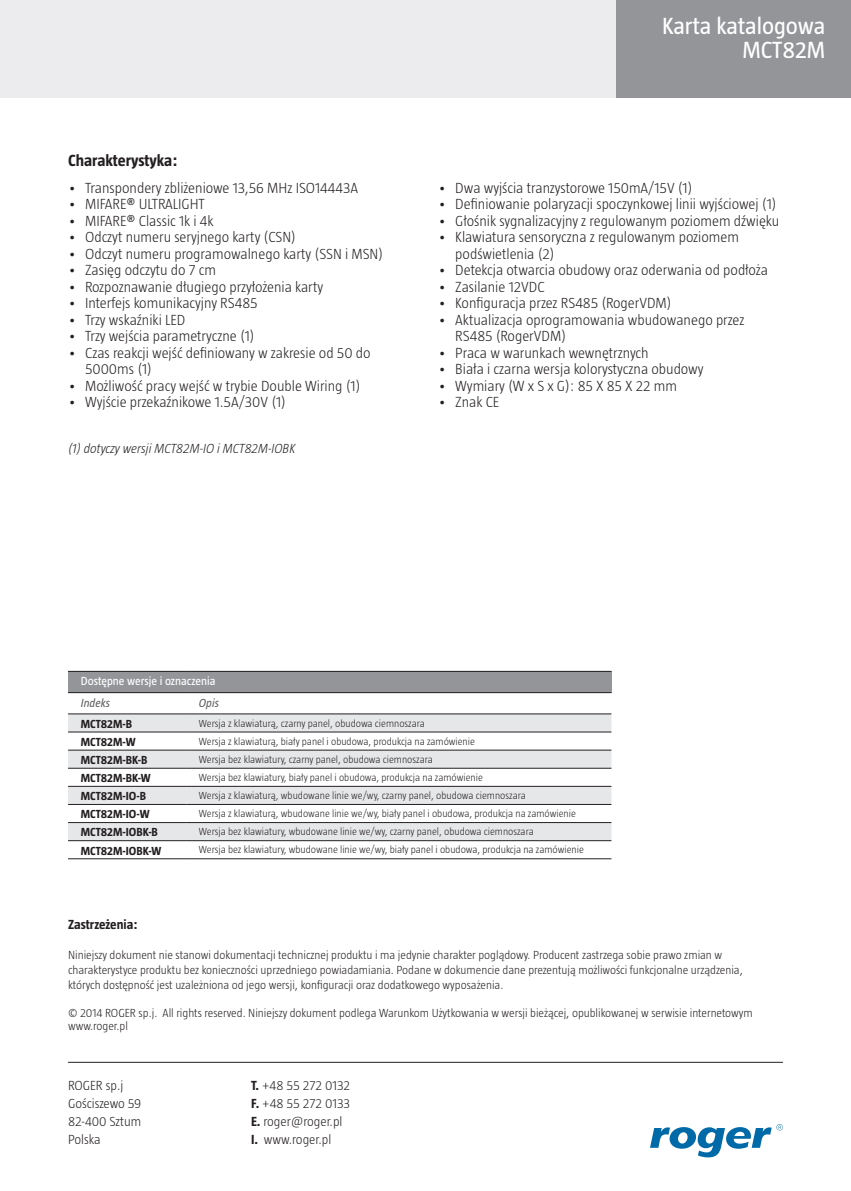
<style>
.page{position:relative;width:851px;height:1191px;background:#fff}
.page>*{position:absolute;margin:0;border:0;box-sizing:border-box;transform-origin:0 0}
.t1{font:24px/24px "Taz";color:#fff;text-align:right}
.t2{font:300 24px/24px "Taz";color:#fff;text-align:right}
.t3{font:700 16.5px "Taz";color:#231f20}
.t4{font:300 15px/16.5px "Taz";color:#231f20}
.t5{font:300 13.5px/18px "Taz";color:#231f20}
.t6{font:italic 300 13.5px "Taz";color:#231f20}
.t7{font:700 13.5px "Taz";color:#231f20}
.t8{font:300 12px/15px "Taz";color:#231f20}
.t9{font:700 12px "Taz";color:#231f20}
.t10{font:12px "Taz";color:#fff}
.t11{font:italic 12px "Taz";color:#636366}
.t12{font:300 10.5px "Taz";color:#231f20}
.s1{font-weight:700}
</style>
<div class="page">
<div style="left:612px;top:0;width:238px;height:98px;background:#939598"></div>
<div style="left:0;top:0;width:615px;height:97px;background:#ececee"></div>
<svg style="left:650px;top:1124px;width:132px;height:33px"></svg>
<hr style="left:68px;top:1062px;width:714px;height:1px;background:#231f20">
<div style="left:68px;top:671px;width:543px;height:21px;background:#939598"></div>
<div style="left:68px;top:714px;width:543px;height:17px;background:#e6e7e9"></div>
<svg style="left:68px;top:732px;width:543px;height:110px;fill:#e6e7e9"></svg>
<hr style="left:68px;top:692px;width:118px;height:1px;background:#231f20">
<hr style="left:186px;top:692px;width:425px;height:1px;background:#231f20">
<hr style="left:68px;top:713px;width:118px;height:1px;background:#231f20">
<hr style="left:186px;top:713px;width:425px;height:1px;background:#231f20">
<hr style="left:68px;top:750px;width:118px;height:1px;background:#231f20">
<hr style="left:186px;top:750px;width:425px;height:1px;background:#231f20">
<hr style="left:68px;top:786px;width:118px;height:1px;background:#231f20">
<hr style="left:186px;top:786px;width:425px;height:1px;background:#231f20">
<hr style="left:68px;top:822px;width:118px;height:1px;background:#231f20">
<hr style="left:186px;top:822px;width:425px;height:1px;background:#231f20">
<hr style="left:68px;top:671px;width:118px;height:1px;background:#231f20">
<hr style="left:186px;top:671px;width:425px;height:1px;background:#231f20">
<hr style="left:68px;top:731px;width:118px;height:1px;background:#231f20">
<hr style="left:186px;top:731px;width:425px;height:1px;background:#231f20">
<hr style="left:68px;top:768px;width:118px;height:1px;background:#231f20">
<hr style="left:186px;top:768px;width:425px;height:1px;background:#231f20">
<hr style="left:68px;top:804px;width:118px;height:1px;background:#231f20">
<hr style="left:186px;top:804px;width:425px;height:1px;background:#231f20">
<hr style="left:68px;top:840px;width:118px;height:1px;background:#231f20">
<hr style="left:186px;top:840px;width:425px;height:1px;background:#231f20">
<hr style="left:68px;top:858px;width:118px;height:1px;background:#231f20">
<hr style="left:186px;top:858px;width:425px;height:1px;background:#231f20">
<p class="t3" style="left:68px;top:151px;width:111px">Charakterystyka:</p>
<p class="t4" style="left:68px;top:179px;width:291px">• Transpondery zbliżeniowe 13,56 MHz ISO14443A</p>
<p class="t4" style="left:68px;top:196px;width:138px">• MIFARE® ULTRALIGHT</p>
<p class="t4" style="left:68px;top:212px;width:147px">• MIFARE® Classic 1k i 4k</p>
<p class="t4" style="left:68px;top:229px;width:229px">• Odczyt numeru seryjnego karty (CSN)</p>
<p class="t4" style="left:68px;top:245px;width:316px">• Odczyt numeru programowalnego karty (SSN i MSN)</p>
<p class="t4" style="left:68px;top:262px;width:149px">• Zasięg odczytu do 7 cm</p>
<p class="t4" style="left:68px;top:278px;width:256px">• Rozpoznawanie długiego przyłożenia karty</p>
<p class="t4" style="left:68px;top:295px;width:191px">• Interfejs komunikacyjny RS485</p>
<p class="t4" style="left:68px;top:311px;width:119px">• Trzy wskaźniki LED</p>
<p class="t4" style="left:68px;top:328px;width:188px">• Trzy wejścia parametryczne (1)</p>
<p class="t4" style="left:85px;top:344px;width:287px;text-indent:-17px">• Czas reakcji wejść definiowany w zakresie od 50 do<br>5000ms (1)</p>
<p class="t4" style="left:68px;top:377px;width:294px">• Możliwość pracy wejść w trybie Double Wiring (1)</p>
<p class="t4" style="left:68px;top:394px;width:219px">• Wyjście przekaźnikowe 1.5A/30V (1)</p>
<p class="t6" style="left:68px;top:441px;width:229px">(1) dotyczy wersji MCT82M-IO i MCT82M-IOBK</p>
<h1 class="t1" style="left:662px;top:14px;width:165px">Karta katalogowa<br>MCT82M</h1>
<h1 class="t2" style="left:686px;top:20px;width:136px">Kontrolery serii<br>PRxx1</h1>
<p class="t4" style="left:438px;top:179px;width:256px">• Dwa wyjścia tranzystorowe 150mA/15V (1)</p>
<p class="t4" style="left:438px;top:196px;width:340px">• Definiowanie polaryzacji spoczynkowej linii wyjściowej (1)</p>
<p class="t4" style="left:438px;top:212px;width:342px">• Głośnik sygnalizacyjny z regulowanym poziomem dźwięku</p>
<p class="t4" style="left:455px;top:229px;width:285px;text-indent:-17px">• Klawiatura sensoryczna z regulowanym poziomem podświetlenia (2)</p>
<p class="t4" style="left:438px;top:262px;width:331px">• Detekcja otwarcia obudowy oraz oderwania od podłoża</p>
<p class="t4" style="left:438px;top:278px;width:108px">• Zasilanie 12VDC</p>
<p class="t4" style="left:438px;top:295px;width:235px">• Konfiguracja przez RS485 (RogerVDM)</p>
<p class="t4" style="left:455px;top:311px;width:290px;text-indent:-17px">• Aktualizacja oprogramowania wbudowanego przez<br>RS485 (RogerVDM)</p>
<p class="t4" style="left:438px;top:344px;width:212px">• Praca w warunkach wewnętrznych</p>
<p class="t4" style="left:438px;top:361px;width:267px">• Biała i czarna wersja kolorystyczna obudowy</p>
<p class="t4" style="left:438px;top:377px;width:240px">• Wymiary (W x S x G): 85 X 85 X 22 mm</p>
<p class="t4" style="left:438px;top:394px;width:63px">• Znak CE</p>
<p class="t10" style="left:81px;top:674px;width:136px">Dostępne wersje i oznaczenia</p>
<p class="t11" style="left:81px;top:695px;width:31px">Indeks</p>
<p class="t11" style="left:199px;top:695px;width:22px">Opis</p>
<p class="t9" style="left:81px;top:717px;width:53px">MCT82M-B</p>
<p class="t12" style="left:199px;top:717px;width:227px">Wersja z klawiaturą, czarny panel, obudowa ciemnoszara</p>
<p class="t9" style="left:81px;top:735px;width:56px">MCT82M-W</p>
<p class="t12" style="left:199px;top:735px;width:277px">Wersja z klawiaturą, biały panel i obudowa, produkcja na zamówienie</p>
<p class="t9" style="left:81px;top:753px;width:68px">MCT82M-BK-B</p>
<p class="t12" style="left:199px;top:753px;width:235px">Wersja bez klawiatury, czarny panel, obudowa ciemnoszara</p>
<p class="t9" style="left:81px;top:771px;width:72px">MCT82M-BK-W</p>
<p class="t12" style="left:199px;top:771px;width:285px">Wersja bez klawiatury, biały panel i obudowa, produkcja na zamówienie</p>
<p class="t9" style="left:81px;top:789px;width:67px">MCT82M-IO-B</p>
<p class="t12" style="left:199px;top:789px;width:328px">Wersja z klawiaturą, wbudowane linie we/wy, czarny panel, obudowa ciemnoszara</p>
<p class="t9" style="left:81px;top:807px;width:70px">MCT82M-IO-W</p>
<p class="t12" style="left:199px;top:807px;width:378px">Wersja z klawiaturą, wbudowane linie we/wy, biały panel i obudowa, produkcja na zamówienie</p>
<p class="t9" style="left:81px;top:825px;width:79px">MCT82M-IOBK-B</p>
<p class="t12" style="left:199px;top:825px;width:336px">Wersja bez klawiatury, wbudowane linie we/wy, czarny panel, obudowa ciemnoszara</p>
<p class="t9" style="left:81px;top:843px;width:82px">MCT82M-IOBK-W</p>
<p class="t12" style="left:199px;top:844px;width:386px">Wersja bez klawiatury, wbudowane linie we/wy, biały panel i obudowa, produkcja na zamówienie</p>
<p class="t7" style="left:68px;top:916px;width:71px">Zastrzeżenia:</p>
<p class="t8" style="left:68px;top:946px;width:676px">Niniejszy dokument nie stanowi dokumentacji technicznej produktu i ma jedynie charakter poglądowy. Producent zastrzega sobie prawo zmian w charakterystyce produktu bez konieczności uprzedniego powiadamiania. Podane w dokumencie dane prezentują możliwości funkcjonalne urządzenia, których dostępność jest uzależniona od jego wersji, konfiguracji oraz dodatkowego wyposażenia.</p>
<p class="t8" style="left:68px;top:1006px;width:686px;line-height:13.2px">© 2014 ROGER sp.j. All rights reserved. Niniejszy dokument podlega Warunkom Użytkowania w wersji bieżącej, opublikowanej w serwisie internetowym www.roger.pl</p>
<p class="t5" style="left:68px;top:1076px;width:75px">ROGER sp.j<br>Gościszewo 59<br>82-400 Sztum<br>Polska</p>
<p class="t5" style="left:251px;top:1076px;width:101px"><span class="s1">T.</span> +48 55 272 0132<br><span class="s1">F.</span> +48 55 272 0133<br><span class="s1">E.</span> roger@roger.pl<br><span class="s1">I.</span> www.roger.pl</p>
</div>
